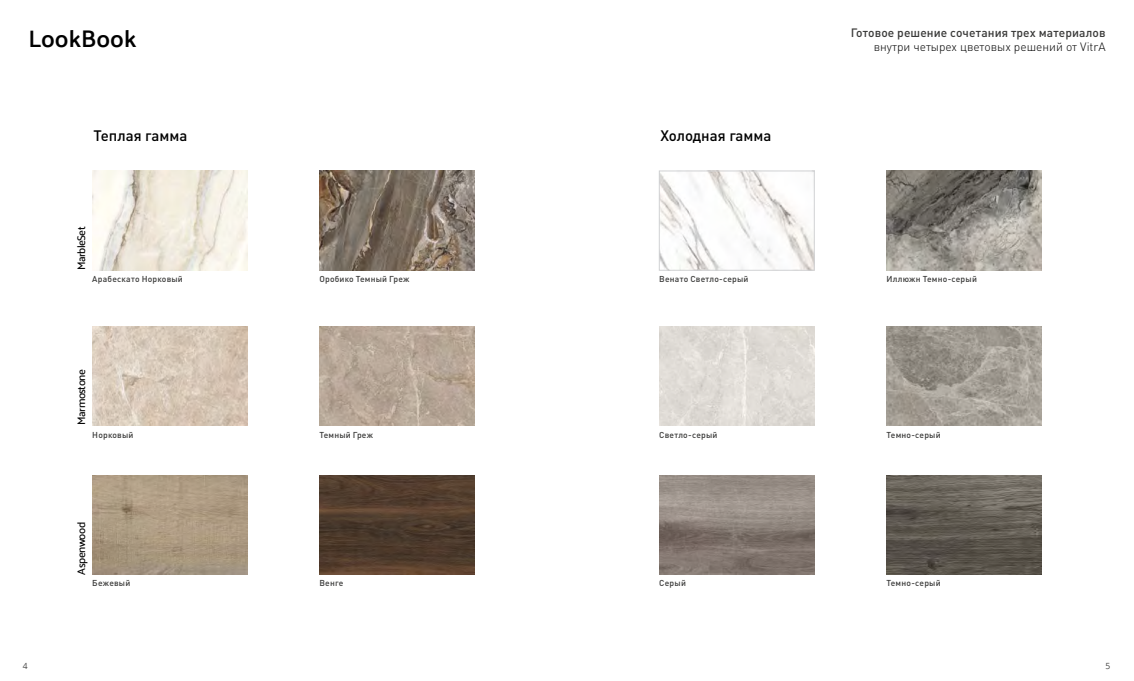
<style>
.page{position:relative;width:1134px;height:681px;background:#fff}
.page>*{position:absolute;margin:0;border:0;box-sizing:border-box;transform-origin:0 0}
.t1{font:600 24px "Palanquin";color:#000}
.t2{font:500 15px "DIN Pro";color:#000}
.t3{font:500 12px "DIN Pro";letter-spacing:.005em;color:#3a3a39}
.t4{font:300 12px "DIN Pro";color:#000}
.t5{font:500 11px "Palanquin";letter-spacing:-.05em;color:#000}
.t6{font:500 8.5px "DIN Pro";letter-spacing:.02em;color:#3a3a39}
.t7{font:8.5px "Open Sans";color:#484847}
</style>
<div class="page">
<img style="left:92px;top:171px;width:156px;height:99px">
<img style="left:319px;top:171px;width:156px;height:99px">
<img style="left:661px;top:173px;width:151px;height:95px">
<div style="left:659px;top:171px;width:155px;height:99px;border:1px solid #d1d2d4"></div>
<img style="left:886px;top:171px;width:156px;height:99px">
<img style="left:92px;top:326px;width:156px;height:100px">
<img style="left:92px;top:475px;width:156px;height:99px">
<img style="left:319px;top:475px;width:156px;height:99px">
<img style="left:659px;top:475px;width:155px;height:99px">
<img style="left:886px;top:475px;width:156px;height:99px">
<img style="left:886px;top:326px;width:156px;height:100px">
<img style="left:319px;top:326px;width:156px;height:100px">
<img style="left:659px;top:326px;width:155px;height:100px">
<h1 class="t1" style="left:28px;top:25px;width:110px">LookBook</h1>
<h3 class="t3" style="left:851px;top:23px;width:256px">Готовое решение сочетания трех материалов</h3>
<h3 class="t4" style="left:874px;top:38px;width:233px">внутри четырех цветовых решений от VitrA</h3>
<h2 class="t2" style="left:93px;top:124px;width:95px">Теплая гамма</h2>
<h2 class="t2" style="left:660px;top:124px;width:113px">Холодная гамма</h2>
<p class="t5" style="left:75px;top:270px;width:45px;rotate:-90deg">MarbleSet</p>
<p class="t6" style="left:92px;top:272px;width:92px">Арабескато Норковый</p>
<p class="t5" style="left:75px;top:424px;width:57px;rotate:-90deg">Marmostone</p>
<p class="t6" style="left:319px;top:272px;width:92px">Оробико Темный Греж</p>
<p class="t6" style="left:92px;top:427px;width:43px">Норковый</p>
<p class="t6" style="left:319px;top:427px;width:55px">Темный Греж</p>
<p class="t5" style="left:75px;top:574px;width:54px;rotate:-90deg">Aspenwood</p>
<p class="t6" style="left:659px;top:272px;width:91px">Венато Светло-серый</p>
<p class="t6" style="left:659px;top:427px;width:60px">Светло-серый</p>
<p class="t6" style="left:886px;top:272px;width:92px">Иллюжн Темно-серый</p>
<p class="t6" style="left:886px;top:427px;width:56px">Темно-серый</p>
<p class="t6" style="left:92px;top:576px;width:40px">Бежевый</p>
<p class="t6" style="left:319px;top:576px;width:26px">Венге</p>
<p class="t6" style="left:659px;top:576px;width:28px">Серый</p>
<p class="t6" style="left:886px;top:576px;width:56px">Темно-серый</p>
<p class="t7" style="left:23px;top:659px;width:6px">4</p>
<p class="t7" style="left:1106px;top:659px;width:6px">5</p>
</div>
